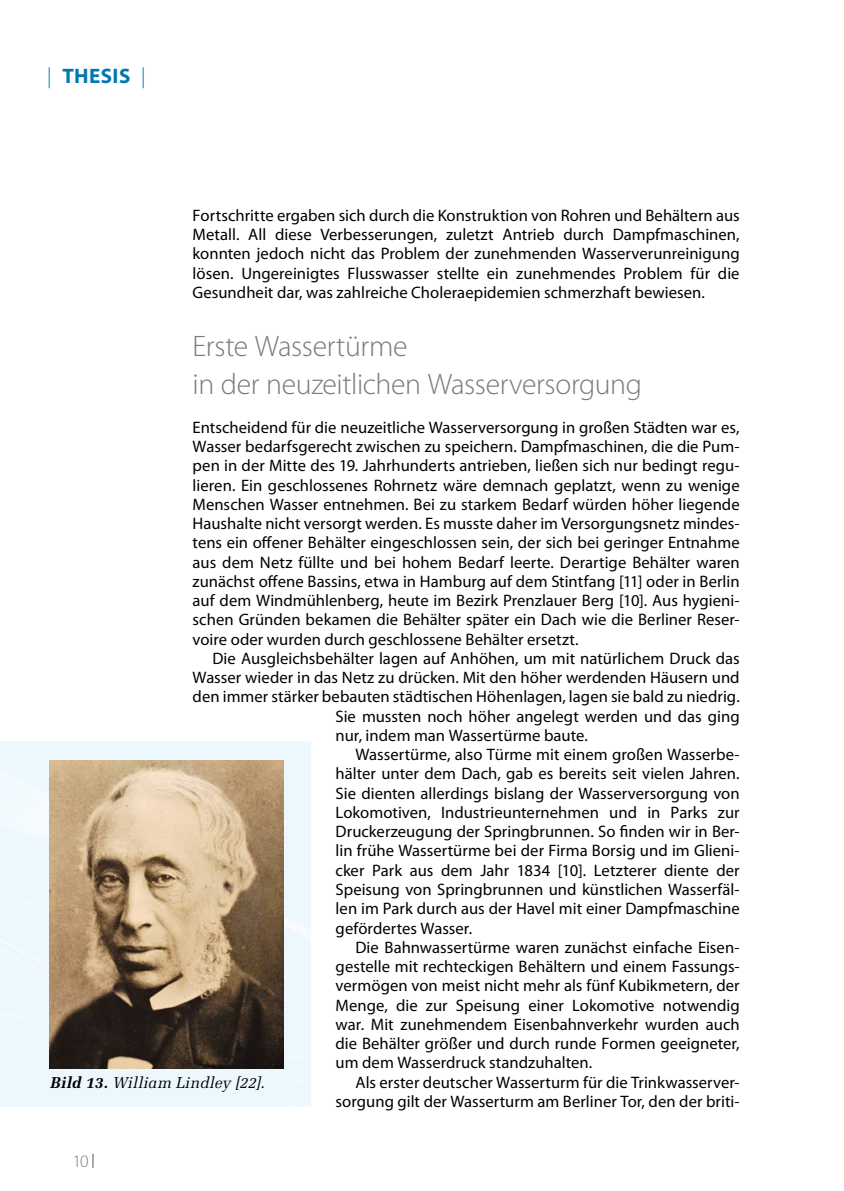
<style>
.page{position:relative;width:844px;height:1191px;background:#fff}
.page>*{position:absolute;margin:0;border:0;box-sizing:border-box;transform-origin:0 0}
.t1{font:300 29.75px/38.5px "Myriad Pro";letter-spacing:-.015em;color:#7b7b7a}
.t2{font:700 21px "Myriad Pro";letter-spacing:.02em;color:#0077b3}
.t3{font:300 17.5px "Myriad Pro";color:#7b7b7a}
.t4{font:16.62px/19.2px "Myriad Pro";letter-spacing:.005em;color:#000;text-align:justify}
.t5{font:italic 15.75px "Melior LT Std";letter-spacing:.015em;color:#000}
.s1{font-weight:300}
.s2{font-weight:700}
</style>
<div class="page">
<svg style="left:92px;top:1153px;width:1px;height:14px"></svg>
<svg style="left:0;top:741px;width:311px;height:247px"></svg>
<div style="left:0;top:988px;width:311px;height:118px;background:#ecf7fe"></div>
<img style="left:50px;top:760px;width:234px;height:308px">
<p class="t2" style="left:47px;top:62px;width:100px"><span class="s1">|</span> THESIS <span class="s1">|</span></p>
<p class="t4" style="left:192px;top:205px;width:548px">Fortschritte ergaben sich durch die Konstruktion von Rohren und Behältern aus Metall. All diese Verbesserungen, zuletzt Antrieb durch Dampfmaschinen, konnten jedoch nicht das Problem der zunehmenden Wasserverunreinigung lösen. Ungereinigtes Flusswasser stellte ein zunehmendes Problem für die Gesundheit dar, was zahlreiche Choleraepidemien schmerzhaft bewiesen.</p>
<h1 class="t1" style="left:192px;top:327px;width:451px">Erste Wassertürme<br>in der neuzeitlichen Wasserversorgung</h1>
<p class="t4" style="left:192px;top:417px;width:548px">Entscheidend für die neuzeitliche Wasserversorgung in großen Städten war es, Wasser bedarfsgerecht zwischen zu speichern. Dampfmaschinen, die die Pum&shy;pen in der Mitte des 19. Jahrhunderts antrieben, ließen sich nur bedingt regu&shy;lieren. Ein geschlossenes Rohrnetz wäre demnach geplatzt, wenn zu wenige Menschen Wasser entnehmen. Bei zu starkem Bedarf würden höher liegende Haushalte nicht versorgt werden. Es musste daher im Versorgungsnetz mindes&shy;tens ein offener Behälter eingeschlossen sein, der sich bei geringer Entnahme aus dem Netz füllte und bei hohem Bedarf leerte. Derartige Behälter waren zunächst offene Bassins, etwa in Hamburg auf dem Stintfang [11] oder in Berlin auf dem Windmühlenberg, heute im Bezirk Prenzlauer Berg [10]. Aus hygieni&shy;schen Gründen bekamen die Behälter später ein Dach wie die Berliner Reser&shy;voire oder wurden durch geschlossene Behälter ersetzt.</p>
<p class="t4" style="left:212px;top:648px;width:528px">Die Ausgleichsbehälter lagen auf Anhöhen, um mit natürlichem Druck das</p>
<p class="t4" style="left:192px;top:667px;width:548px">Wasser wieder in das Netz zu drücken. Mit den höher werdenden Häusern und</p>
<p class="t4" style="left:192px;top:687px;width:548px">den immer stärker bebauten städtischen Höhenlagen, lagen sie bald zu niedrig.</p>
<p class="t4" style="left:335px;top:706px;width:405px">Sie mussten noch höher angelegt werden und das ging</p>
<p class="t4" style="left:335px;top:725px;width:254px">nur, indem man Wassertürme baute.</p>
<p class="t4" style="left:355px;top:744px;width:385px">Wassertürme, also Türme mit einem großen Wasserbe-</p>
<p class="t4" style="left:335px;top:764px;width:405px">hälter unter dem Dach, gab es bereits seit vielen Jahren.</p>
<p class="t4" style="left:335px;top:783px;width:405px">Sie dienten allerdings bislang der Wasserversorgung von</p>
<p class="t4" style="left:335px;top:802px;width:405px">Lokomotiven, Industrieunternehmen und in Parks zur</p>
<p class="t4" style="left:335px;top:821px;width:405px">Druckerzeugung der Springbrunnen. So finden wir in Ber-</p>
<p class="t4" style="left:335px;top:841px;width:405px">lin frühe Wassertürme bei der Firma Borsig und im Glieni-</p>
<p class="t4" style="left:335px;top:860px;width:405px">cker Park aus dem Jahr 1834 [10]. Letzterer diente der</p>
<p class="t4" style="left:335px;top:879px;width:405px">Speisung von Springbrunnen und künstlichen Wasserfäl-</p>
<p class="t4" style="left:335px;top:898px;width:405px">len im Park durch aus der Havel mit einer Dampfmaschine</p>
<p class="t4" style="left:335px;top:918px;width:138px">gefördertes Wasser.</p>
<p class="t4" style="left:355px;top:937px;width:385px">Die Bahnwassertürme waren zunächst einfache Eisen-</p>
<p class="t4" style="left:335px;top:956px;width:405px">gestelle mit rechteckigen Behältern und einem Fassungs-</p>
<p class="t4" style="left:335px;top:975px;width:405px">vermögen von meist nicht mehr als fünf Kubikmetern, der</p>
<p class="t4" style="left:335px;top:995px;width:405px">Menge, die zur Speisung einer Lokomotive notwendig</p>
<p class="t4" style="left:335px;top:1014px;width:405px">war. Mit zunehmendem Eisenbahnverkehr wurden auch</p>
<p class="t4" style="left:335px;top:1033px;width:405px">die Behälter größer und durch runde Formen geeigneter,</p>
<p class="t4" style="left:335px;top:1052px;width:258px">um dem Wasserdruck standzuhalten.</p>
<p class="t4" style="left:355px;top:1072px;width:385px">Als erster deutscher Wasserturm für die Trinkwasserver-</p>
<p class="t4" style="left:335px;top:1091px;width:405px">sorgung gilt der Wasserturm am Berliner Tor, den der briti-</p>
<p class="t5" style="left:51px;top:1073px;width:216px"><span class="s2">Bild 13.</span> William Lindley [22].</p>
<p class="t3" style="left:73px;top:1151px;width:18px">10</p>
</div>
